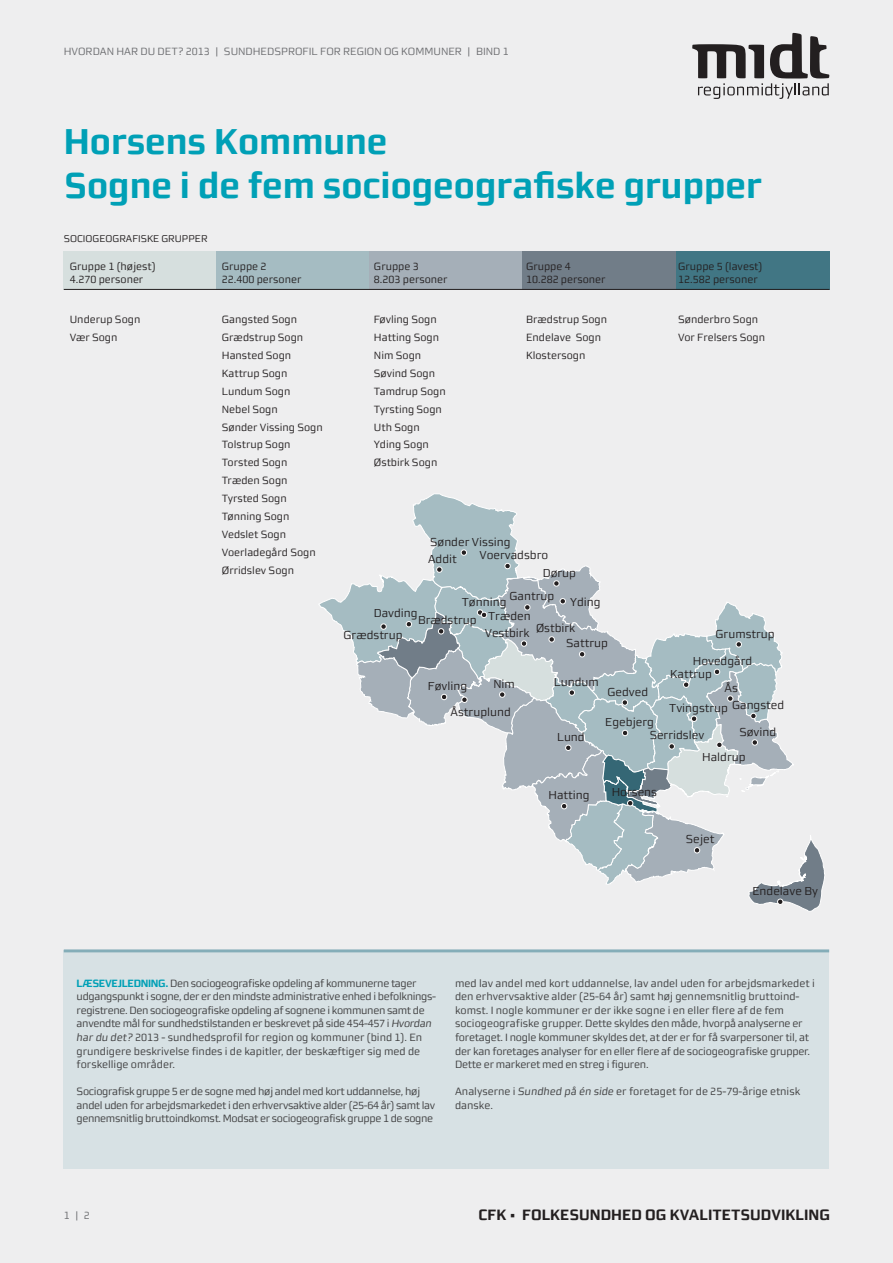
<style>
.page{position:relative;width:893px;height:1263px;background:#eeeeef}
.page>*{position:absolute;margin:0;border:0;box-sizing:border-box;transform-origin:0 0}
.Overskrift_ved_sundh{font:700 36px/43.2px "midtsans";color:#00a0b6}
.t1{font:700 15px "midtsans";color:#231f20}
.t2{font:11.55px/17.5px "midtsans";color:#231f20}
.Infotekst_7_pt{font:10.5px/13.6px "midtsans";letter-spacing:-.02em;color:#3e3e3f}
.brodtekst_graf_midts{font:10.5px "midtsans";color:#231f20}
.Infotekst_7_pt-2{font:10.5px/13.6px "midtsans";color:#3e3e3f}
.t3{font:10.5px "midtsans";color:#6c6d70}
.t4{font:9.75px "midtsans";color:#231f20}
.s1{font-weight:700;color:#00a0b6}
.s2{font-style:italic}
</style>
<div class="page">
<div style="left:216px;top:251px;width:153px;height:39px;background:#a5bcc2"></div>
<div style="left:369px;top:251px;width:154px;height:39px;background:#a5afb8"></div>
<div style="left:523px;top:251px;width:153px;height:39px;background:#717d88"></div>
<div style="left:676px;top:251px;width:153px;height:39px;background:#417684"></div>
<div style="left:64px;top:251px;width:152px;height:39px;background:#d6dfde"></div>
<hr style="left:64px;top:289px;width:765px;height:1px;background:#231f20">
<svg style="left:692px;top:32px;width:137px;height:67px"></svg>
<svg style="left:319px;top:494px;width:506px;height:417px"></svg>
<div style="left:380px;top:623px;width:7px;height:7px;background:#231f20;border:1px solid #fff;border-radius:50%"></div>
<svg style="left:461px;top:697px;width:7px;height:6px"></svg>
<div style="left:64px;top:950px;width:765px;height:219px;background:#d7e1e4"></div>
<hr style="left:64px;top:949px;width:765px;height:3px;background:#32798d">
<p class="t3" style="left:64px;top:45px;width:447px">HVORDAN HAR DU DET? 2013 | SUNDHEDSPROFIL FOR REGION OG KOMMUNER | BIND 1</p>
<p class="Overskrift_ved_sundh" style="left:64px;top:120px;width:699px">Horsens Kommune<br>Sogne i de fem sociogeografiske grupper</p>
<p class="t4" style="left:64px;top:233px;width:145px">SOCIOGEOGRAFISKE GRUPPER</p>
<p class="brodtekst_graf_midts" style="left:70px;top:260px;width:87px">Gruppe 1 (højest)</p>
<p class="brodtekst_graf_midts" style="left:222px;top:260px;width:46px">Gruppe 2</p>
<p class="brodtekst_graf_midts" style="left:374px;top:260px;width:46px">Gruppe 3</p>
<p class="brodtekst_graf_midts" style="left:526px;top:260px;width:46px">Gruppe 4</p>
<p class="brodtekst_graf_midts" style="left:678px;top:260px;width:86px">Gruppe 5 (lavest)</p>
<p class="brodtekst_graf_midts" style="left:70px;top:273px;width:75px">4.270 personer</p>
<p class="brodtekst_graf_midts" style="left:222px;top:273px;width:81px">22.400 personer</p>
<p class="brodtekst_graf_midts" style="left:374px;top:273px;width:75px">8.203 personer</p>
<p class="brodtekst_graf_midts" style="left:526px;top:273px;width:81px">10.282 personer</p>
<p class="brodtekst_graf_midts" style="left:678px;top:273px;width:81px">12.582 personer</p>
<p class="brodtekst_graf_midts" style="left:70px;top:314px;width:72px">Underup Sogn</p>
<p class="brodtekst_graf_midts" style="left:222px;top:314px;width:77px">Gangsted Sogn</p>
<p class="brodtekst_graf_midts" style="left:374px;top:314px;width:64px">Føvling Sogn</p>
<p class="brodtekst_graf_midts" style="left:526px;top:314px;width:83px">Brædstrup Sogn</p>
<p class="brodtekst_graf_midts" style="left:678px;top:314px;width:82px">Sønderbro Sogn</p>
<p class="brodtekst_graf_midts" style="left:70px;top:331px;width:49px">Vær Sogn</p>
<p class="brodtekst_graf_midts" style="left:222px;top:331px;width:83px">Grædstrup Sogn</p>
<p class="brodtekst_graf_midts" style="left:374px;top:331px;width:67px">Hatting Sogn</p>
<p class="brodtekst_graf_midts" style="left:526px;top:331px;width:76px">Endelave Sogn</p>
<p class="brodtekst_graf_midts" style="left:678px;top:331px;width:88px">Vor Frelsers Sogn</p>
<p class="brodtekst_graf_midts" style="left:222px;top:349px;width:71px">Hansted Sogn</p>
<p class="brodtekst_graf_midts" style="left:374px;top:349px;width:49px">Nim Sogn</p>
<p class="brodtekst_graf_midts" style="left:526px;top:349px;width:61px">Klostersogn</p>
<p class="brodtekst_graf_midts" style="left:222px;top:367px;width:67px">Kattrup Sogn</p>
<p class="brodtekst_graf_midts" style="left:374px;top:367px;width:63px">Søvind Sogn</p>
<p class="brodtekst_graf_midts" style="left:222px;top:385px;width:70px">Lundum Sogn</p>
<p class="brodtekst_graf_midts" style="left:374px;top:385px;width:73px">Tamdrup Sogn</p>
<p class="brodtekst_graf_midts" style="left:222px;top:403px;width:57px">Nebel Sogn</p>
<p class="brodtekst_graf_midts" style="left:374px;top:403px;width:70px">Tyrsting Sogn</p>
<p class="brodtekst_graf_midts" style="left:222px;top:421px;width:102px">Sønder Vissing Sogn</p>
<p class="brodtekst_graf_midts" style="left:374px;top:421px;width:47px">Uth Sogn</p>
<p class="brodtekst_graf_midts" style="left:222px;top:439px;width:70px">Tolstrup Sogn</p>
<p class="brodtekst_graf_midts" style="left:374px;top:439px;width:56px">Yding Sogn</p>
<p class="brodtekst_graf_midts" style="left:222px;top:457px;width:67px">Torsted Sogn</p>
<p class="brodtekst_graf_midts" style="left:374px;top:457px;width:65px">Østbirk Sogn</p>
<p class="brodtekst_graf_midts" style="left:222px;top:474px;width:67px">Træden Sogn</p>
<p class="brodtekst_graf_midts" style="left:222px;top:492px;width:66px">Tyrsted Sogn</p>
<p class="brodtekst_graf_midts" style="left:222px;top:510px;width:69px">Tønning Sogn</p>
<p class="brodtekst_graf_midts" style="left:222px;top:528px;width:66px">Vedslet Sogn</p>
<p class="brodtekst_graf_midts" style="left:222px;top:546px;width:95px">Voerladegård Sogn</p>
<p class="brodtekst_graf_midts" style="left:222px;top:564px;width:74px">Ørridslev Sogn</p>
<p class="t2" style="left:462px;top:593px;width:46px">Tønning</p>
<p class="t2" style="left:374px;top:604px;width:45px">Davding</p>
<p class="t2" style="left:430px;top:533px;width:82px">Sønder Vissing</p>
<p class="t2" style="left:543px;top:546px;width:35px;text-indent:-63px">Voervadsbro<br>Dørup</p>
<p class="t2" style="left:428px;top:550px;width:30px">Addit</p>
<p class="t2" style="left:509px;top:588px;width:46px">Gantrup</p>
<p class="t2" style="left:570px;top:593px;width:32px">Yding</p>
<p class="t2" style="left:488px;top:607px;width:44px">Træden</p>
<p class="t2" style="left:418px;top:611px;width:60px">Brædstrup</p>
<p class="t2" style="left:536px;top:620px;width:41px">Østbirk</p>
<p class="t2" style="left:485px;top:624px;width:46px">Vestbirk</p>
<p class="t2" style="left:715px;top:625px;width:61px">Grumstrup</p>
<p class="t2" style="left:344px;top:627px;width:60px">Grædstrup</p>
<p class="t2" style="left:566px;top:634px;width:43px">Sattrup</p>
<p class="t2" style="left:693px;top:652px;width:61px">Hovedgård</p>
<p class="t2" style="left:428px;top:677px;width:41px">Føvling</p>
<p class="t2" style="left:493px;top:675px;width:23px">Nim</p>
<p class="t2" style="left:554px;top:673px;width:46px">Lundum</p>
<p class="t2" style="left:608px;top:683px;width:42px">Gedved</p>
<p class="t2" style="left:670px;top:665px;width:43px">Kattrup</p>
<p class="t2" style="left:724px;top:679px;width:15px">Ås</p>
<p class="t2" style="left:451px;top:703px;width:62px">Åstruplund</p>
<p class="t2" style="left:557px;top:728px;width:29px">Lund</p>
<p class="t2" style="left:732px;top:696px;width:54px">Gangsted</p>
<p class="t2" style="left:669px;top:699px;width:60px">Tvingstrup</p>
<p class="t2" style="left:605px;top:713px;width:50px">Egebjerg</p>
<p class="t2" style="left:650px;top:726px;width:56px">Serridslev</p>
<p class="t2" style="left:739px;top:723px;width:38px">Søvind</p>
<p class="t2" style="left:702px;top:748px;width:45px">Haldrup</p>
<p class="t2" style="left:548px;top:786px;width:43px">Hatting</p>
<p class="t2" style="left:612px;top:783px;width:47px">Horsens</p>
<p class="t2" style="left:686px;top:830px;width:30px">Sejet</p>
<p class="t2" style="left:752px;top:882px;width:67px">Endelave By</p>
<p class="Infotekst_7_pt" style="left:77px;top:976px;width:361px"><span class="s1">LÆSEVEJLEDNING.</span> Den sociogeografiske opdeling af kommunerne tager udgangspunkt i sogne, der er den mindste administrative enhed i befolknings&shy;registrene. Den sociogeografiske opdeling af sognene i kommunen samt de anvendte mål for sundhedstilstanden er beskrevet på side 454-457 i <span class="s2">Hvordan har du det?</span> 2013 - sundhedsprofil for region og kommuner (bind 1). En grundigere beskrivelse findes i de kapitler, der beskæftiger sig med de forskellige områder.</p>
<p class="Infotekst_7_pt" style="left:77px;top:1085px;width:360px">Sociografisk gruppe 5 er de sogne med høj andel med kort uddannelse, høj andel uden for arbejdsmarkedet i den erhvervsaktive alder (25-64 år) samt lav gennemsnitlig bruttoindkomst. Modsat er sociogeografisk gruppe 1 de sogne</p>
<p class="Infotekst_7_pt" style="left:455px;top:976px;width:361px">med lav andel med kort uddannelse, lav andel uden for arbejdsmarkedet i den erhvervsaktive alder (25-64 år) samt høj gennemsnitlig bruttoind&shy;komst. I nogle kommuner er der ikke sogne i en eller flere af de fem sociogeografiske grupper. Dette skyldes den måde, hvorpå analyserne er foretaget. I nogle kommuner skyldes det, at der er for få svarpersoner til, at der kan foretages analyser for en eller flere af de sociogeografiske grupper.<br>Dette er markeret med en streg i figuren.</p>
<p class="Infotekst_7_pt-2" style="left:455px;top:1085px;width:347px">Analyserne i <span class="s2">Sundhed på én side</span> er foretaget for de 25-79-årige etnisk danske.</p>
<p class="t3" style="left:64px;top:1210px;width:28px">1 | 2</p>
<h2 class="t1" style="left:478px;top:1206px;width:353px">CFK • FOLKESUNDHED OG KVALITETSUDVIKLING</h2>
</div>
